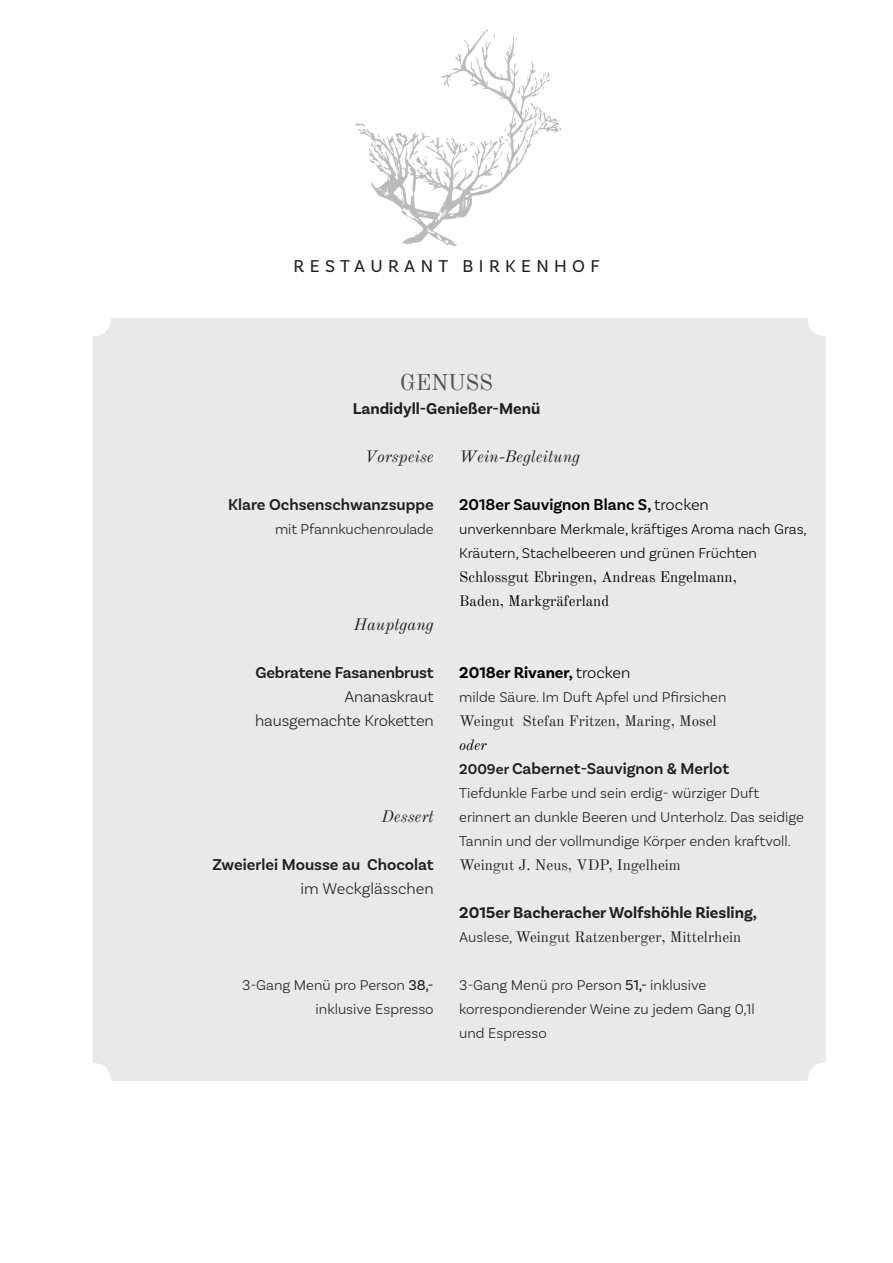
<style>
.page{position:relative;width:893px;height:1263px;background:#fff}
.page>*{position:absolute;margin:0;border:0;box-sizing:border-box;transform-origin:0 0}
.t1{font:22.5px "Old Standard TT";letter-spacing:-.01em;color:#4e4f50}
.t2{font:18px "Basic Sans";letter-spacing:.3em;color:#231f20}
.t3{font:600 16.5px "Basic Sans";color:#231f20}
.t4{font:700 16.5px "Basic Sans";color:#231f20}
.t5{font:300 16.5px/24px "Basic Sans";letter-spacing:-.01em;color:#231f20;text-align:right}
.t6{font:italic 16.5px "Old Standard TT";color:#231f20}
.t7{font:600 16.5px "Basic Sans";color:#020206}
.t8{font:700 16.5px "Basic Sans";color:#020206}
.t9{font:300 15px/24px "Basic Sans";color:#231f20}
.t10{font:15px "Old Standard TT";color:#231f20}
.t11{font:300 15px/24px "Basic Sans";color:#020206}
.t12{font:15px/24px "Old Standard TT";color:#020206}
.t13{font:italic 15px "Old Standard TT";color:#020206}
.s1{font-weight:300}
.s2{font-weight:400}
.s3{font-size:15px}
.s4{font-family:"Basic Sans";font-weight:300}
</style>
<div class="page">
<div style="left:94px;top:319px;width:731px;height:761px;background:#e9e9e9;border-radius:18px"></div>
<svg style="left:355px;top:30px;width:207px;height:216px"></svg>
<p class="t2" style="left:294px;top:259px;width:308px">RESTAURANT BIRKENHOF</p>
<h1 class="t1" style="left:400px;top:370px;width:95px">GENUSS</h1>
<p class="t4" style="left:353px;top:402px;width:189px">Landidyll-Genießer-Menü</p>
<p class="t6" style="left:365px;top:447px;width:70px">Vorspeise</p>
<p class="t3" style="left:228px;top:496px;width:207px">Klare Ochsenschwanzsuppe</p>
<p class="t9" style="left:275px;top:518px;width:160px">mit Pfannkuchenroulade</p>
<p class="t6" style="left:459px;top:447px;width:122px">Wein-Begleitung</p>
<p class="t7" style="left:459px;top:496px;width:251px">2018er Sauvignon Blanc S, <span class="s1">trocken</span></p>
<p class="t11" style="left:459px;top:518px;width:349px">unverkennbare Merkmale, kräftiges Aroma nach Gras,<br>Kräutern, Stachelbeeren und grünen Früchten</p>
<p class="t12" style="left:459px;top:565px;width:279px">Schlossgut Ebringen, Andreas Engelmann,<br>Baden, Markgräferland</p>
<p class="t6" style="left:354px;top:615px;width:81px">Hauptgang</p>
<p class="t3" style="left:256px;top:664px;width:180px">Gebratene Fasanenbrust</p>
<p class="t5" style="left:255px;top:686px;width:180px">Ananaskraut hausgemachte Kroketten</p>
<p class="t6" style="left:382px;top:807px;width:54px">Dessert</p>
<p class="t3" style="left:212px;top:856px;width:223px">Zweierlei Mousse au Chocolat</p>
<p class="t5" style="left:301px;top:878px;width:135px">im Weckglässchen</p>
<p class="t9" style="left:242px;top:974px;width:193px;text-align:right">3-Gang Menü pro Person <span class="s2">38,- </span>inklusive Espresso</p>
<p class="t8" style="left:459px;top:666px;width:173px">2018er Rivaner, <span class="s1">trocken</span></p>
<p class="t9" style="left:459px;top:686px;width:269px">milde Säure. Im Duft Apfel und Pfirsichen</p>
<p class="t10" style="left:459px;top:712px;width:259px">Weingut Stefan Fritzen, Maring, Mosel</p>
<p class="t13" style="left:459px;top:736px;width:29px">oder</p>
<p class="t3" style="left:459px;top:760px;width:271px"><span class="s3">2009er</span> Cabernet-Sauvignon &amp; Merlot</p>
<p class="t9" style="left:459px;top:782px;width:346px">Tiefdunkle Farbe und sein erdig- würziger Duft erinnert an dunkle Beeren und Unterholz. Das seidige<br>Tannin und der vollmundige Körper enden kraftvoll.</p>
<p class="t10" style="left:459px;top:856px;width:223px">Weingut J. Neus, VDP, Ingelheim</p>
<p class="t4" style="left:459px;top:906px;width:299px">2015er Bacheracher Wolfshöhle Riesling,</p>
<p class="t10" style="left:459px;top:928px;width:284px"><span class="s4">Auslese,</span> Weingut Ratzenberger, Mittelrhein</p>
<p class="t9" style="left:459px;top:974px;width:297px">3-Gang Menü pro Person <span class="s2">51,-</span> inklusive korrespondierender Weine zu jedem Gang 0,1l und Espresso</p>
</div>
